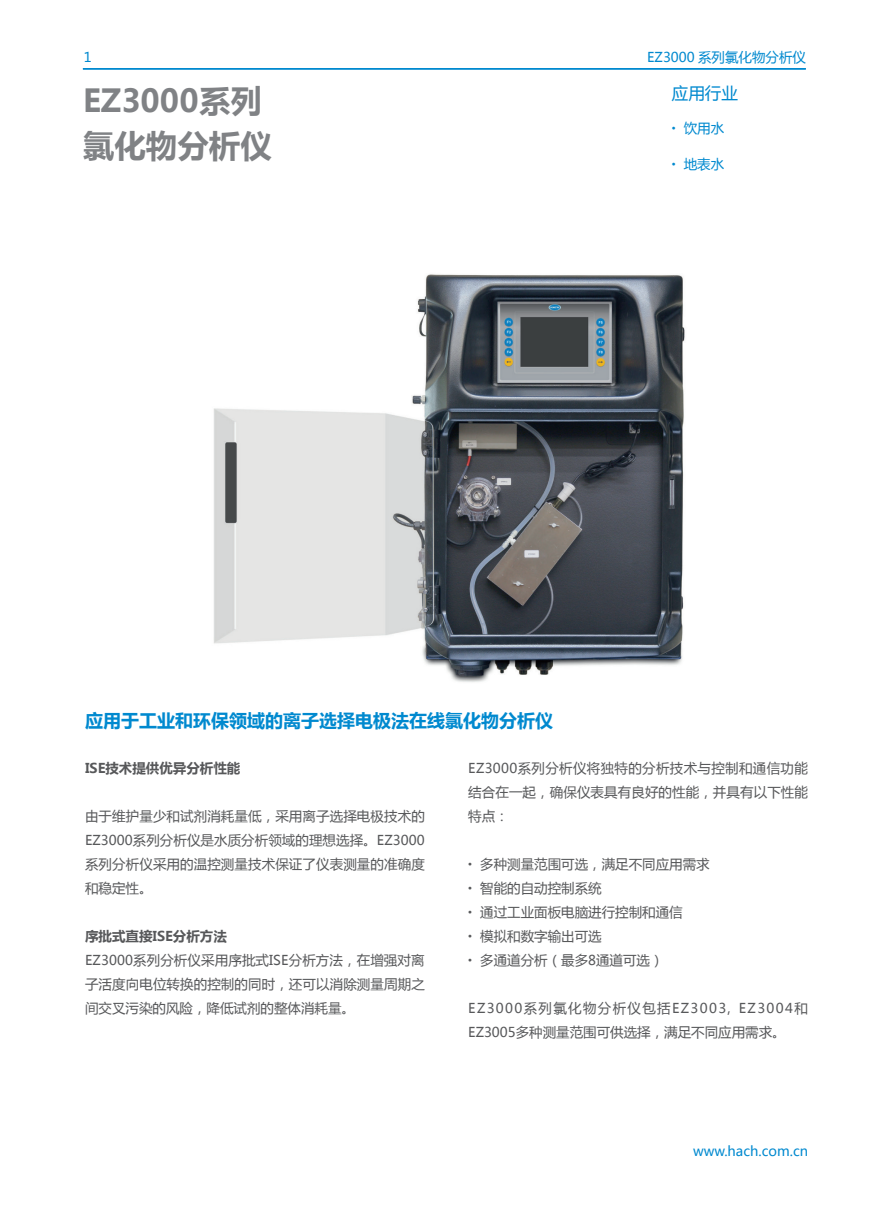
<style>
.page{position:relative;width:893px;height:1212px;background:#fff}
.page>*{position:absolute;margin:0;border:0;box-sizing:border-box;transform-origin:0 0}
.t1{font:700 31.5px/45px "Microsoft Ya Hei";color:#808285}
.t2{font:700 18px "Microsoft Ya Hei";color:#0089cf}
.t3{font:16.5px "Microsoft Ya Hei";color:#0089cf}
.t4{font:13.5px/24px "Microsoft Ya Hei";letter-spacing:.005em;color:#57585a;text-align:justify}
.t5{font:13.5px/24px "Microsoft Ya Hei";letter-spacing:.1em;color:#57585a}
.t6{font:13.5px "Microsoft Ya Hei";color:#0089cf}
.t7{font:700 13.5px "Microsoft Ya Hei";color:#57585a}
</style>
<div class="page">
<hr style="left:83px;top:68px;width:723px;height:2px;background:#0089cf">
<img style="left:213px;top:274px;width:472px;height:408px">
<p class="t6" style="left:84px;top:48px;width:9px">1</p>
<p class="t6" style="left:647px;top:48px;width:160px">EZ3000 系列氯化物分析仪</p>
<h1 class="t1" style="left:83px;top:77px;width:191px">EZ3000系列氯化物分析仪</h1>
<p class="t3" style="left:672px;top:82px;width:67px">应用行业</p>
<p class="t6" style="left:672px;top:119px;width:54px"><sup>●</sup> 饮用水</p>
<p class="t6" style="left:672px;top:155px;width:54px"><sup>●</sup> 地表水</p>
<h2 class="t2" style="left:85px;top:708px;width:469px">应用于工业和环保领域的离子选择电极法在线氯化物分析仪</h2>
<p class="t7" style="left:85px;top:758px;width:157px">ISE技术提供优异分析性能</p>
<p class="t4" style="left:85px;top:803px;width:341px">由于维护量少和试剂消耗量低，采用离子选择电极技术的EZ3000系列分析仪是水质分析领域的理想选择。EZ3000系列分析仪采用的温控测量技术保证了仪表测量的准确度和稳定性。</p>
<p class="t7" style="left:85px;top:926px;width:143px">序批式直接ISE分析方法</p>
<p class="t4" style="left:85px;top:947px;width:341px">EZ3000系列分析仪采用序批式ISE分析方法，在增强对离子活度向电位转换的控制的同时，还可以消除测量周期之间交叉污染的风险，降低试剂的整体消耗量。</p>
<p class="t4" style="left:468px;top:755px;width:341px">EZ3000系列分析仪将独特的分析技术与控制和通信功能结合在一起，确保仪表具有良好的性能，并具有以下性能特点：</p>
<p class="t4" style="left:468px;top:851px;width:243px"><sup>●</sup> 多种测量范围可选，满足不同应用需求</p>
<p class="t4" style="left:468px;top:875px;width:135px"><sup>●</sup> 智能的自动控制系统</p>
<p class="t4" style="left:468px;top:899px;width:216px"><sup>●</sup> 通过工业面板电脑进行控制和通信</p>
<p class="t4" style="left:468px;top:923px;width:135px"><sup>●</sup> 模拟和数字输出可选</p>
<p class="t4" style="left:468px;top:947px;width:197px"><sup>●</sup> 多通道分析（最多8通道可选）</p>
<p class="t5" style="left:468px;top:995px;width:341px">EZ3000系列氯化物分析仪包括EZ3003, EZ3004和<br>EZ3005多种测量范围可供选择，满足不同应用需求。</p>
<p class="t6" style="left:693px;top:1141px;width:116px">www.hach.com.cn</p>
</div>
